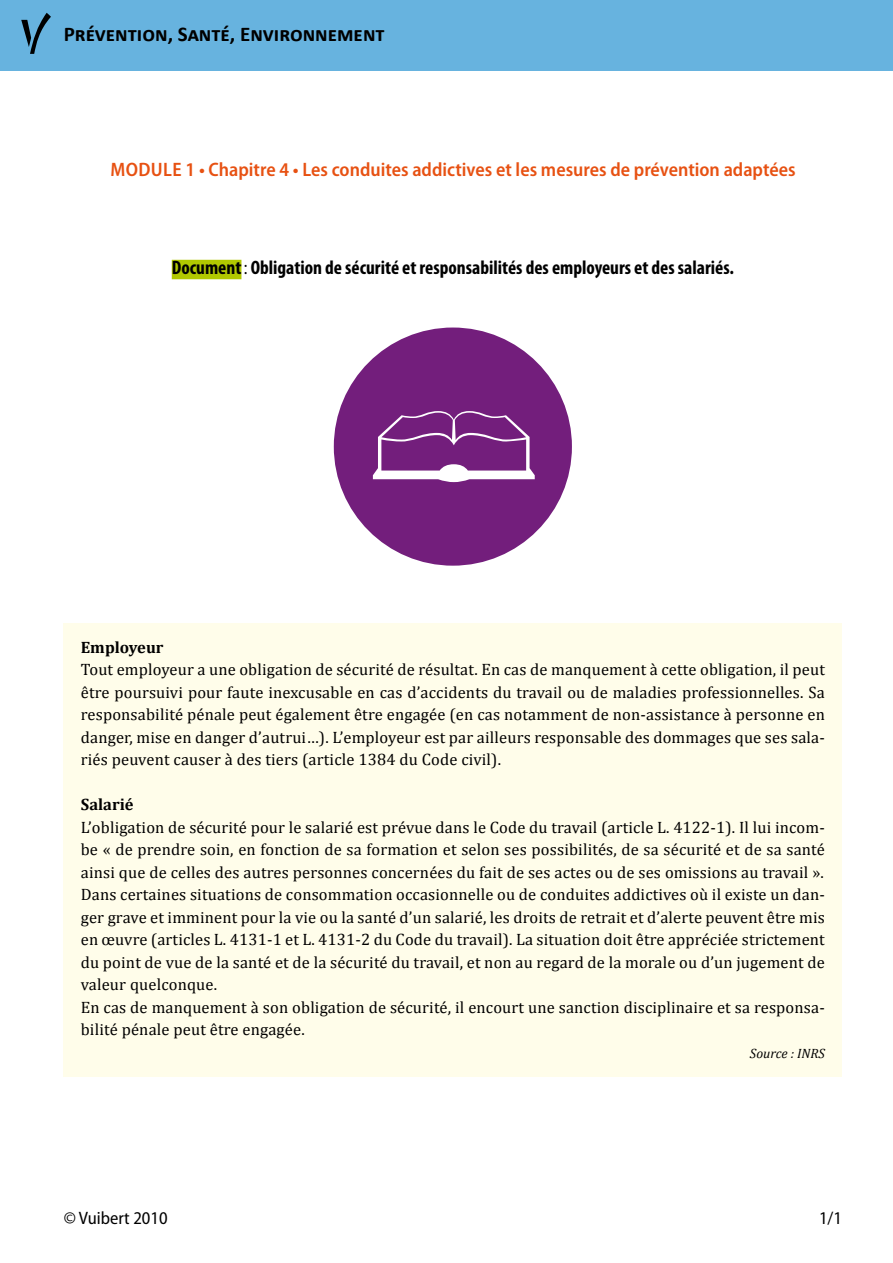
<style>
.page{position:relative;width:893px;height:1263px;background:#fff}
.page>*{position:absolute;margin:0;border:0;box-sizing:border-box;transform-origin:0 0}
.t1{font:700 21px "Calibri";color:#000}
.t2{font:700 condensed 19.5px "Myriad Pro";color:#000}
.t3{font:600 semi-condensed 19.5px "Myriad Pro";color:#e75112}
.t4{font:semi-condensed 18px "Myriad Pro";color:#000}
.t5{font:16.5px/22.5px "Cambria";letter-spacing:.01em;color:#000;text-align:justify}
.t6{font:700 16.5px "Cambria";color:#000}
.t7{font:italic 13.5px "Cambria";color:#000}
.s1{font-weight:400}
</style>
<div class="page">
<div style="left:0;top:0;width:893px;height:71px;background:#67b3df"></div>
<div style="left:172px;top:260px;width:69px;height:19px;background:#b1c800"></div>
<div style="left:334px;top:327px;width:238px;height:239px;background:#731e7c;border-radius:50%"></div>
<svg style="left:373px;top:411px;width:162px;height:71px"></svg>
<div style="left:64px;top:623px;width:778px;height:453px;background:#fffdea"></div>
<svg style="left:21px;top:13px;width:30px;height:41px"></svg>
<p class="t1" style="left:64px;top:21px;width:322px">Prévention, Santé, Environnement</p>
<p class="t3" style="left:110px;top:159px;width:687px">Module 1 • Chapitre 4 • Les conduites addictives et les mesures de prévention adaptées</p>
<p class="t2" style="left:172px;top:255px;width:564px">Document <span class="s1">:</span> Obligation de sécurité et responsabilités des employeurs et des salariés.</p>
<p class="t6" style="left:81px;top:637px;width:84px">Employeur</p>
<p class="t5" style="left:81px;top:658px;width:746px">Tout employeur a une obligation de sécurité de résultat. En cas de manquement à cette obligation, il peut être poursuivi pour faute inexcusable en cas d’accidents du travail ou de maladies professionnelles. Sa responsabilité pénale peut également être engagée (en cas notamment de non-assistance à personne en danger, mise en danger d’autrui…). L’employeur est par ailleurs responsable des dommages que ses sala&shy;riés peuvent causer à des tiers (article 1384 du Code civil).</p>
<p class="t6" style="left:81px;top:795px;width:54px">Salarié</p>
<p class="t5" style="left:81px;top:816px;width:746px;text-align:left">L’obligation de sécurité pour le salarié est prévue dans le Code du travail (article L. 4122-1). Il lui incom&shy;be « de prendre soin, en fonction de sa formation et selon ses possibilités, de sa sécurité et de sa santé ainsi que de celles des autres personnes concernées du fait de ses actes ou de ses omissions au travail ».<br>Dans certaines situations de consommation occasionnelle ou de conduites addictives où il existe un dan&shy;ger grave et imminent pour la vie ou la santé d’un salarié, les droits de retrait et d’alerte peuvent être mis en œuvre (articles L. 4131-1 et L. 4131-2 du Code du travail). La situation doit être appréciée strictement du point de vue de la santé et de la sécurité du travail, et non au regard de la morale ou d’un jugement de valeur quelconque.<br>En cas de manquement à son obligation de sécurité, il encourt une sanction disciplinaire et sa responsa&shy;bilité pénale peut être engagée.</p>
<p class="t7" style="left:750px;top:1045px;width:77px">Source : INRS</p>
<p class="t4" style="left:64px;top:1208px;width:105px">© Vuibert 2010</p>
<p class="t4" style="left:819px;top:1208px;width:24px">1/1</p>
</div>
